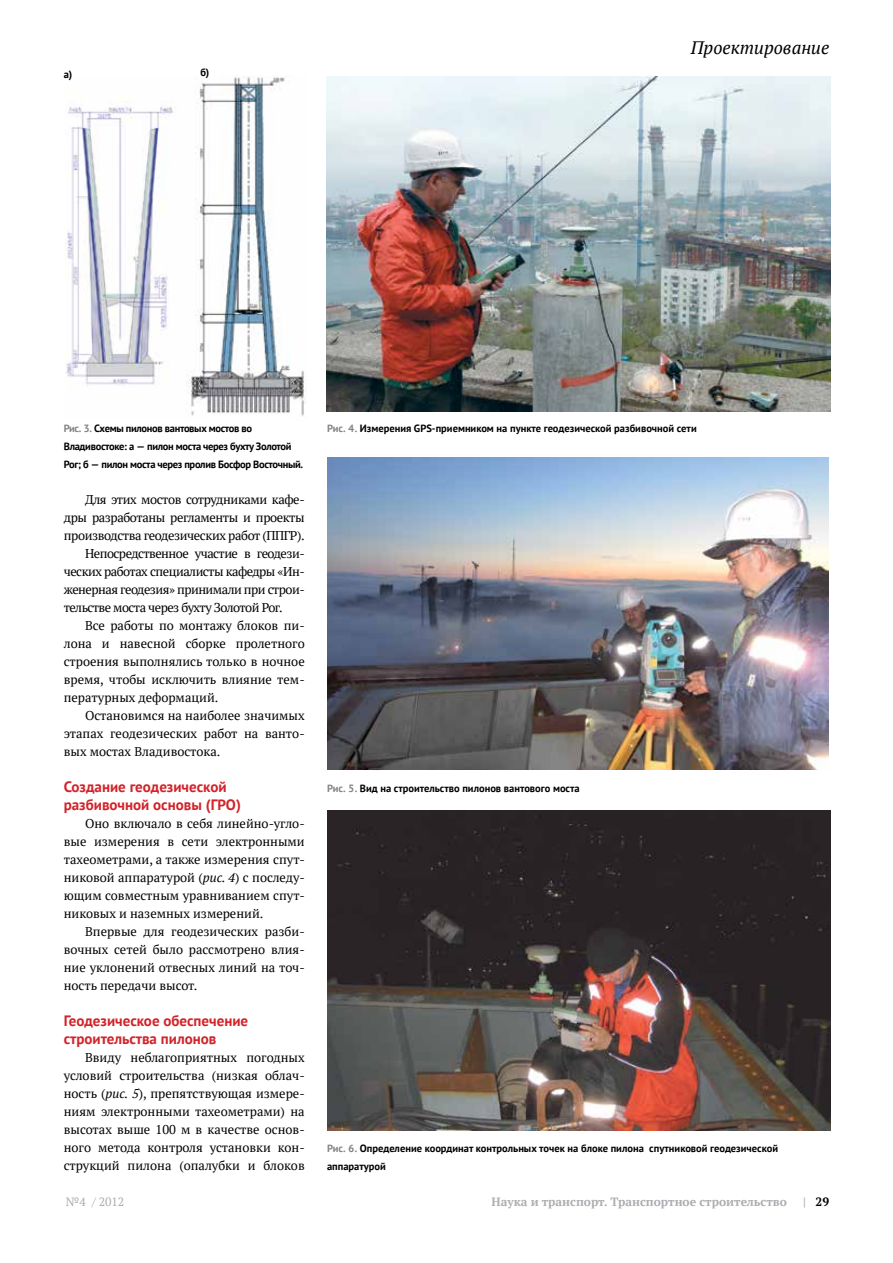
<style>
.page{position:relative;width:893px;height:1263px;background:#fff}
.page>*{position:absolute;margin:0;border:0;box-sizing:border-box;transform-origin:0 0}
.t1{font:italic 18px "PT Serif";color:#000}
.t2{font:700 15px/18px "PT Sans";color:#d2232a}
.t3{font:12.75px/18px "PT Serif";color:#000;text-align:justify}
.t4{font:12.75px "PT Serif";letter-spacing:-.04em;color:#000}
.t5{font:12.75px "PT Serif";letter-spacing:-.03em;color:#000}
.t6{font:700 12px "PT Serif";color:#abadb0}
.t7{font:12px "PT Serif";color:#abadb0}
.t8{font:700 12px "PT Serif";color:#000}
.t9{font:700 10.5px/18px "PT Sans";color:#000}
.t10{font:700 10.5px/18px "PT Sans";letter-spacing:-.03em;color:#000}
.s1{color:#808285}
.s2{font-style:italic}
.s3{color:#abadb0}
</style>
<div class="page">
<img style="left:66px;top:76px;width:241px;height:340px">
<img style="left:326px;top:77px;width:504px;height:334px">
<img style="left:327px;top:458px;width:501px;height:311px">
<img style="left:327px;top:810px;width:503px;height:321px">
<p class="t9" style="left:64px;top:65px;width:10px">а)</p>
<p class="t9" style="left:201px;top:63px;width:10px">б)</p>
<h1 class="t1" style="left:691px;top:36px;width:140px">Проектирование</h1>
<p class="t10" style="left:64px;top:419px;width:190px"><span class="s1">Рис. 3.</span> Схемы пилонов вантовых мостов во</p>
<p class="t9" style="left:327px;top:419px;width:371px"><span class="s1">Рис. 4.</span> Измерения GPS-приемником на пункте геодезической разбивочной сети</p>
<p class="t10" style="left:64px;top:437px;width:241px">Владивостоке: а — пилон моста через бухту Золотой<br>Рог; б — пилон моста через пролив Босфор Восточный.</p>
<p class="t5" style="left:85px;top:491px;width:221px">Для этих мостов сотрудниками кафе-</p>
<p class="t5" style="left:64px;top:509px;width:242px">дры разработаны регламенты и проекты</p>
<p class="t5" style="left:64px;top:527px;width:242px">производства геодезических работ (ППГР).</p>
<p class="t4" style="left:85px;top:545px;width:221px">Непосредственное участие в геодези-</p>
<p class="t4" style="left:64px;top:563px;width:242px">ческих работах специалисты кафедры «Ин-</p>
<p class="t4" style="left:64px;top:581px;width:242px">женерная геодезия» принимали при строи-</p>
<p class="t4" style="left:64px;top:599px;width:220px">тельстве моста через бухту Золотой Рог.</p>
<p class="t3" style="left:85px;top:616px;width:221px">Все работы по монтажу блоков пи-</p>
<p class="t3" style="left:64px;top:634px;width:242px">лона и навесной сборке пролетного</p>
<p class="t3" style="left:64px;top:652px;width:242px">строения выполнялись только в ночное</p>
<p class="t3" style="left:64px;top:670px;width:242px">время, чтобы исключить влияние тем-</p>
<p class="t3" style="left:64px;top:688px;width:156px">пературных деформаций.</p>
<p class="t3" style="left:85px;top:706px;width:221px">Остановимся на наиболее значимых</p>
<p class="t3" style="left:64px;top:724px;width:242px">этапах геодезических работ на ванто-</p>
<p class="t3" style="left:64px;top:742px;width:158px">вых мостах Владивостока.</p>
<p class="t2" style="left:64px;top:777px;width:179px">Создание геодезической разбивочной основы (ГРО)</p>
<p class="t3" style="left:64px;top:814px;width:242px;text-indent:21px">Оно включало в себя линейно-угло&shy;вые измерения в сети электронными тахеометрами, а также измерения спут&shy;никовой аппаратурой (<span class="s2">рис. 4</span>) с последу&shy;ющим совместным уравниванием спут&shy;никовых и наземных измерений.</p>
<p class="t3" style="left:64px;top:922px;width:242px;text-indent:21px">Впервые для геодезических разби&shy;вочных сетей было рассмотрено влия&shy;ние уклонений отвесных линий на точ&shy;ность передачи высот.</p>
<p class="t2" style="left:64px;top:1011px;width:186px">Геодезическое обеспечение строительства пилонов</p>
<p class="t3" style="left:64px;top:1048px;width:242px;text-indent:21px">Ввиду неблагоприятных погодных условий строительства (низкая облач&shy;ность (<span class="s2">рис. 5</span>), препятствующая измере&shy;ниям электронными тахеометрами) на высотах выше 100 м в качестве основ&shy;ного метода контроля установки кон&shy;струкций пилона (опалубки и блоков</p>
<p class="t9" style="left:327px;top:779px;width:254px"><span class="s1">Рис. 5.</span> Вид на строительство пилонов вантового моста</p>
<p class="t9" style="left:327px;top:1139px;width:452px"><span class="s1">Рис. 6.</span> Определение координат контрольных точек на блоке пилона спутниковой геодезической аппаратурой</p>
<p class="t7" style="left:66px;top:1194px;width:60px">№4 / 2012</p>
<p class="t6" style="left:491px;top:1194px;width:297px">Наука и транспорт. Транспортное строительство</p>
<p class="t8" style="left:803px;top:1194px;width:28px"><span class="s3">|</span> 29</p>
</div>
